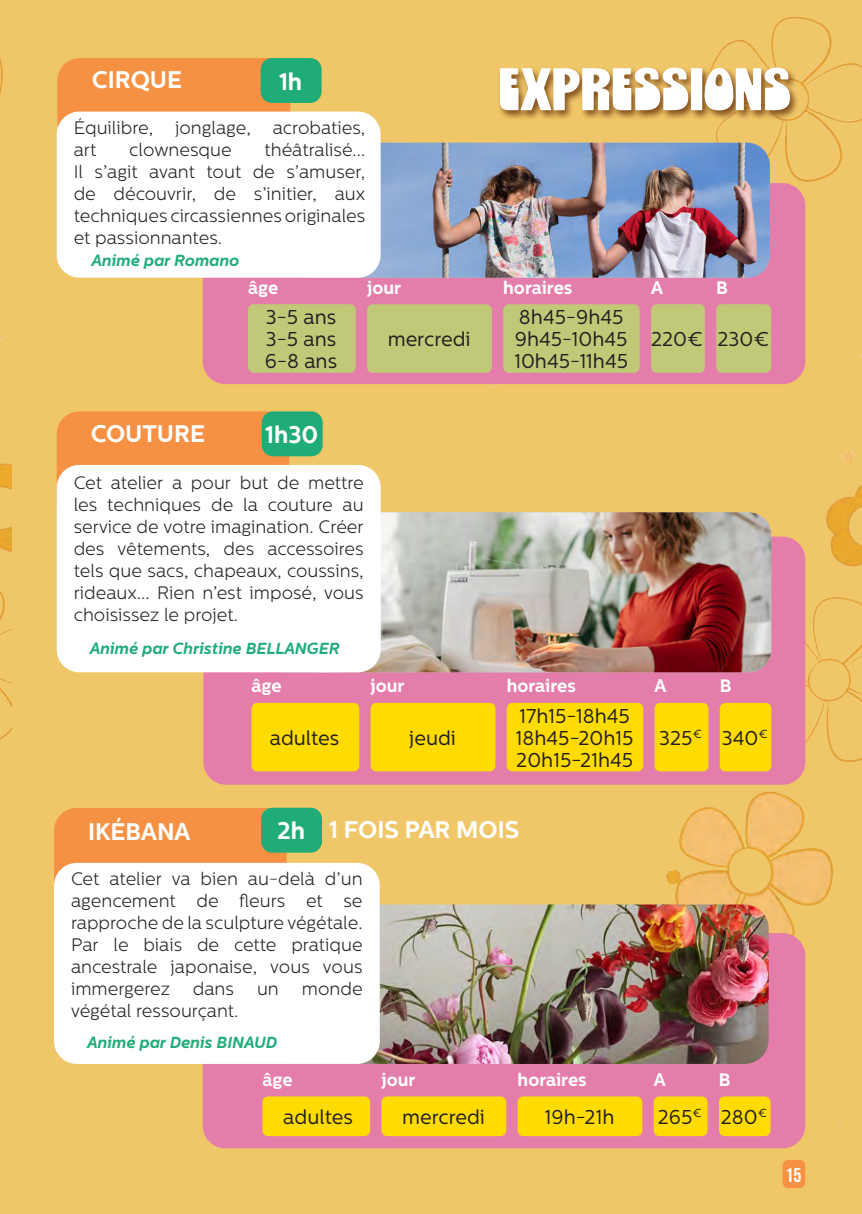
<style>
.page{position:relative;width:862px;height:1214px;background:#fff}
.page>*{position:absolute;margin:0;border:0;box-sizing:border-box;transform-origin:0 0}
.t1{font:60px "Chorine Large";color:#fff}
.t2{font:700 24px "Centrale Sans";color:#fff}
.t3{font:20px/22px "Centrale Sans";color:#231f20}
.t4{font:20px "Bebas Neue";color:#fff}
.t5{font:300 18px/22px "Centrale Sans";color:#231f20;text-align:justify}
.t6{font:700 18px "Centrale Sans";color:#fff}
.t7{font:italic 700 16px "Centrale Sans";color:#20ac78}
</style>
<div class="page">
<div style="left:0;top:0;width:862px;height:1213px;background:#f0c768"></div>
<img style="left:0;top:58px;width:12px;height:681px">
<img style="left:420px;top:16px;width:442px;height:1172px">
<div style="left:203px;top:183px;width:602px;height:201px;background:#e57daa;border-radius:23px"></div>
<div style="left:57px;top:58px;width:233px;height:86px;background:#f69143;border-radius:23px"></div>
<img style="left:363px;top:143px;width:407px;height:135px">
<div style="left:57px;top:112px;width:324px;height:166px;background:#fff;border-radius:23px"></div>
<div style="left:203px;top:536px;width:602px;height:248px;background:#e57daa;border-radius:23px"></div>
<div style="left:57px;top:411px;width:232px;height:114px;background:#f69143;border-radius:23px"></div>
<img style="left:363px;top:512px;width:408px;height:160px">
<div style="left:57px;top:465px;width:324px;height:207px;background:#fff;border-radius:23px"></div>
<div style="left:203px;top:933px;width:602px;height:215px;background:#e57daa;border-radius:23px"></div>
<div style="left:54px;top:807px;width:232px;height:103px;background:#f69143;border-radius:23px"></div>
<img style="left:362px;top:904px;width:406px;height:159px">
<div style="left:54px;top:862px;width:326px;height:201px;background:#fff;border-radius:23px"></div>
<div style="left:782px;top:1159px;width:23px;height:28px;background:#f69143;border-radius:6px"></div>
<div style="left:716px;top:304px;width:55px;height:69px;background:#c1c978;border-radius:6px"></div>
<div style="left:503px;top:304px;width:137px;height:69px;background:#c1c978;border-radius:6px"></div>
<div style="left:367px;top:304px;width:125px;height:69px;background:#c1c978;border-radius:6px"></div>
<div style="left:248px;top:304px;width:108px;height:69px;background:#c1c978;border-radius:6px"></div>
<div style="left:651px;top:304px;width:54px;height:69px;background:#c1c978;border-radius:6px"></div>
<div style="left:261px;top:58px;width:61px;height:45px;background:#20ac78;border-radius:11px"></div>
<div style="left:498px;top:65px;width:302px;height:56px;background:#592202;opacity:.72"></div>
<div style="left:720px;top:702px;width:51px;height:69px;background:#ffdc01;border-radius:6px"></div>
<div style="left:507px;top:702px;width:136px;height:69px;background:#ffdc01;border-radius:6px"></div>
<div style="left:371px;top:702px;width:124px;height:69px;background:#ffdc01;border-radius:6px"></div>
<div style="left:251px;top:702px;width:108px;height:69px;background:#ffdc01;border-radius:6px"></div>
<div style="left:654px;top:702px;width:54px;height:69px;background:#ffdc01;border-radius:6px"></div>
<div style="left:262px;top:411px;width:61px;height:45px;background:#20ac78;border-radius:11px"></div>
<div style="left:719px;top:1096px;width:51px;height:39px;background:#ffdc01;border-radius:6px"></div>
<div style="left:517px;top:1096px;width:125px;height:39px;background:#ffdc01;border-radius:6px"></div>
<div style="left:381px;top:1096px;width:125px;height:39px;background:#ffdc01;border-radius:6px"></div>
<div style="left:262px;top:1096px;width:108px;height:39px;background:#ffdc01;border-radius:6px"></div>
<div style="left:654px;top:1096px;width:53px;height:39px;background:#ffdc01;border-radius:6px"></div>
<div style="left:261px;top:807px;width:61px;height:45px;background:#20ac78;border-radius:11px"></div>
<h1 class="t1" style="left:498px;top:57px;width:294px">EXPRESSIONS</h1>
<h2 class="t2" style="left:92px;top:66px;width:92px">CIRQUE</h2>
<h2 class="t2" style="left:279px;top:67px;width:25px">1h</h2>
<p class="t5" style="left:74px;top:116px;width:293px">Équilibre, jonglage, acrobaties, art</p>
<p class="t5" style="left:74px;top:138px;width:293px;text-indent:191px">théâtralisé...<br>Il s’agit avant tout de s’amuser, de découvrir, de s’initier, aux techniques circassiennes originales et passionnantes.</p>
<p class="t7" style="left:91px;top:251px;width:149px">Animé par Romano</p>
<p class="t6" style="left:248px;top:277px;width:32px">âge</p>
<p class="t6" style="left:367px;top:277px;width:36px">jour</p>
<p class="t6" style="left:503px;top:277px;width:71px">horaires</p>
<p class="t6" style="left:651px;top:277px;width:13px">A</p>
<p class="t6" style="left:716px;top:277px;width:13px">B</p>
<p class="t5" style="left:129px;top:138px;width:104px">clownesque</p>
<p class="t3" style="left:265px;top:306px;width:74px;text-align:justify">3-5 ans 3-5 ans 6-8 ans</p>
<p class="t3" style="left:388px;top:328px;width:84px">mercredi</p>
<p class="t3" style="left:514px;top:306px;width:115px">8h45-9h45<br>9h45-10h45<br>10h45-11h45</p>
<p class="t3" style="left:651px;top:328px;width:53px">220€</p>
<p class="t3" style="left:717px;top:328px;width:53px">230€</p>
<h2 class="t2" style="left:91px;top:419px;width:116px">COUTURE</h2>
<h2 class="t2" style="left:265px;top:420px;width:55px">1h30</h2>
<p class="t5" style="left:74px;top:471px;width:291px">Cet atelier a pour but de mettre les techniques de la couture au service de votre imagination. Créer des vêtements, des accessoires tels que sacs, chapeaux, coussins, rideaux... Rien n’est imposé, vous choisissez le projet.</p>
<p class="t7" style="left:89px;top:638px;width:251px">Animé par Christine BELLANGER</p>
<p class="t6" style="left:251px;top:675px;width:32px">âge</p>
<p class="t6" style="left:371px;top:675px;width:36px">jour</p>
<p class="t6" style="left:507px;top:675px;width:71px">horaires</p>
<p class="t6" style="left:654px;top:675px;width:13px">A</p>
<p class="t6" style="left:720px;top:675px;width:13px">B</p>
<p class="t3" style="left:516px;top:704px;width:119px">17h15-18h45<br>18h45-20h15<br>20h15-21h45</p>
<p class="t3" style="left:270px;top:726px;width:71px">adultes</p>
<p class="t3" style="left:409px;top:726px;width:48px">jeudi</p>
<p class="t3" style="left:659px;top:726px;width:44px">325<sup>€</sup></p>
<p class="t3" style="left:722px;top:726px;width:47px">340<sup>€</sup></p>
<h2 class="t2" style="left:88px;top:817px;width:104px">IKÉBANA</h2>
<h2 class="t2" style="left:329px;top:815px;width:192px">1 FOIS PAR MOIS</h2>
<h2 class="t2" style="left:277px;top:816px;width:29px">2h</h2>
<p class="t5" style="left:71px;top:867px;width:293px">Cet atelier va bien au-delà d’un agencement de fleurs et se rapproche de la sculpture végétale.<br>Par le biais de cette pratique ancestrale japonaise, vous vous immergerez</p>
<p class="t5" style="left:193px;top:977px;width:43px">dans</p>
<p class="t5" style="left:257px;top:977px;width:23px">un</p>
<p class="t5" style="left:302px;top:977px;width:62px">monde</p>
<p class="t5" style="left:71px;top:999px;width:169px">végétal ressourçant.</p>
<p class="t7" style="left:86px;top:1032px;width:191px">Animé par Denis BINAUD</p>
<p class="t6" style="left:262px;top:1068px;width:32px">âge</p>
<p class="t6" style="left:381px;top:1068px;width:36px">jour</p>
<p class="t6" style="left:517px;top:1068px;width:71px">horaires</p>
<p class="t6" style="left:654px;top:1068px;width:13px">A</p>
<p class="t6" style="left:719px;top:1068px;width:13px">B</p>
<p class="t3" style="left:283px;top:1105px;width:71px">adultes</p>
<p class="t3" style="left:402px;top:1105px;width:84px">mercredi</p>
<p class="t3" style="left:545px;top:1105px;width:71px">19h-21h</p>
<p class="t3" style="left:658px;top:1105px;width:45px">265<sup>€</sup></p>
<p class="t3" style="left:721px;top:1105px;width:48px">280<sup>€</sup></p>
<p class="t4" style="left:785px;top:1163px;width:17px">15</p>
</div>
